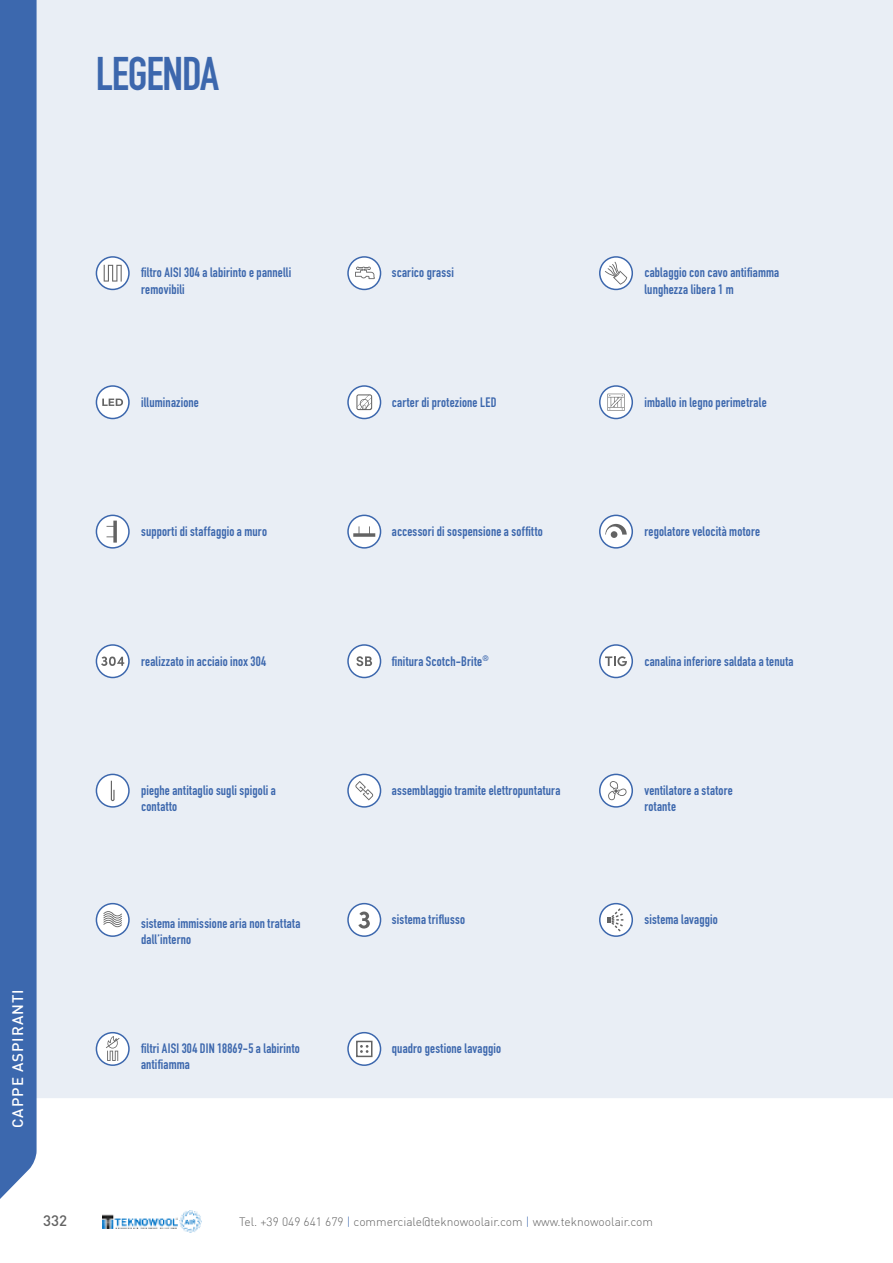
<style>
.page{position:relative;width:893px;height:1263px;background:#fff}
.page>*{position:absolute;margin:0;border:0;box-sizing:border-box;transform-origin:0 0}
.t1{font:700 46.5px "DIN Condensed";letter-spacing:-.025em;color:#3c67ad}
.t2{font:500 15px "DIN";letter-spacing:.065em;color:#fff}
.t3{font:500 15px "DIN Pro";color:#636363}
.t4{font:700 13.5px/16.2px "DIN Condensed";letter-spacing:.015em;color:#3c67ad}
.t5{font:300 12px "DIN";color:#636363}
.s1{color:#3c68ae}
</style>
<div class="page">
<div style="left:37px;top:0;width:856px;height:1098px;background:#e9eef5"></div>
<div style="left:0;top:0;width:37px;height:1199px;background:#3c68ae"></div>
<svg style="left:103px;top:1211px;width:98px;height:22px"></svg>
<img style="left:103px;top:1230px;width:90px;height:3px">
<div style="left:96px;top:386px;width:33px;height:32px;background:#fff;border-radius:50%"></div>
<div style="left:96px;top:385px;width:34px;height:34px;border:2px solid #3c67ad;border-radius:50%"></div>
<svg style="left:102px;top:399px;width:21px;height:7px"></svg>
<svg style="left:600px;top:257px;width:32px;height:32px"></svg>
<div style="left:599px;top:256px;width:34px;height:34px;border:2px solid #3c67ad;border-radius:50%"></div>
<svg style="left:605px;top:262px;width:22px;height:23px"></svg>
<div style="left:348px;top:257px;width:33px;height:32px;background:#fff;border-radius:50%"></div>
<div style="left:347px;top:256px;width:34px;height:34px;border:2px solid #3c67ad;border-radius:50%"></div>
<svg style="left:355px;top:266px;width:20px;height:13px"></svg>
<div style="left:96px;top:645px;width:33px;height:32px;background:#fff;border-radius:50%"></div>
<div style="left:96px;top:644px;width:34px;height:34px;border:2px solid #3c67ad;border-radius:50%"></div>
<svg style="left:101px;top:656px;width:23px;height:10px"></svg>
<svg style="left:96px;top:257px;width:33px;height:32px"></svg>
<div style="left:96px;top:256px;width:34px;height:34px;border:2px solid #3c67ad;border-radius:50%"></div>
<svg style="left:104px;top:265px;width:18px;height:17px"></svg>
<svg style="left:600px;top:903px;width:32px;height:33px"></svg>
<div style="left:599px;top:903px;width:34px;height:34px;border:2px solid #3c67ad;border-radius:50%"></div>
<svg style="left:607px;top:907px;width:17px;height:26px"></svg>
<div style="left:348px;top:904px;width:33px;height:32px;background:#fff;border-radius:50%"></div>
<div style="left:347px;top:903px;width:34px;height:34px;border:2px solid #3c67ad;border-radius:50%"></div>
<svg style="left:358px;top:911px;width:12px;height:18px"></svg>
<div style="left:348px;top:515px;width:33px;height:33px;background:#fff;border-radius:50%"></div>
<div style="left:347px;top:515px;width:34px;height:34px;border:2px solid #3c67ad;border-radius:50%"></div>
<svg style="left:353px;top:526px;width:22px;height:11px"></svg>
<div style="left:96px;top:515px;width:33px;height:33px;background:#fff;border-radius:50%"></div>
<div style="left:96px;top:515px;width:34px;height:34px;border:2px solid #3c67ad;border-radius:50%"></div>
<svg style="left:107px;top:521px;width:10px;height:22px"></svg>
<svg style="left:600px;top:386px;width:32px;height:32px"></svg>
<div style="left:599px;top:385px;width:34px;height:34px;border:2px solid #3c67ad;border-radius:50%"></div>
<svg style="left:607px;top:394px;width:18px;height:17px"></svg>
<svg style="left:348px;top:386px;width:33px;height:32px"></svg>
<div style="left:347px;top:385px;width:34px;height:34px;border:2px solid #3c67ad;border-radius:50%"></div>
<svg style="left:356px;top:394px;width:16px;height:16px"></svg>
<div style="left:96px;top:904px;width:33px;height:32px;background:#fff;border-radius:50%"></div>
<div style="left:96px;top:903px;width:34px;height:34px;border:2px solid #3c67ad;border-radius:50%"></div>
<svg style="left:103px;top:911px;width:19px;height:16px"></svg>
<div style="left:348px;top:645px;width:33px;height:32px;background:#fff;border-radius:50%"></div>
<div style="left:347px;top:644px;width:34px;height:34px;border:2px solid #3c67ad;border-radius:50%"></div>
<svg style="left:356px;top:656px;width:16px;height:10px"></svg>
<div style="left:600px;top:645px;width:32px;height:32px;background:#fff;border-radius:50%"></div>
<div style="left:599px;top:644px;width:34px;height:34px;border:2px solid #3c67ad;border-radius:50%"></div>
<svg style="left:605px;top:656px;width:22px;height:10px"></svg>
<svg style="left:599px;top:774px;width:34px;height:34px"></svg>
<svg style="left:608px;top:781px;width:19px;height:19px"></svg>
<div style="left:96px;top:1033px;width:33px;height:32px;background:#fff;border-radius:50%"></div>
<div style="left:96px;top:1032px;width:34px;height:34px;border:2px solid #3c67ad;border-radius:50%"></div>
<svg style="left:106px;top:1036px;width:14px;height:25px"></svg>
<div style="left:348px;top:774px;width:33px;height:33px;background:#fff;border-radius:50%"></div>
<div style="left:347px;top:774px;width:34px;height:34px;border:2px solid #3c67ad;border-radius:50%"></div>
<svg style="left:355px;top:781px;width:18px;height:19px"></svg>
<div style="left:96px;top:774px;width:33px;height:33px;background:#fff;border-radius:50%"></div>
<div style="left:96px;top:774px;width:34px;height:34px;border:2px solid #3c67ad;border-radius:50%"></div>
<svg style="left:111px;top:781px;width:4px;height:20px"></svg>
<svg style="left:348px;top:1033px;width:33px;height:32px"></svg>
<div style="left:347px;top:1032px;width:34px;height:34px;border:2px solid #3c67ad;border-radius:50%"></div>
<div style="left:356px;top:1041px;width:16px;height:16px;border:2px solid #636363"></div>
<svg style="left:360px;top:1045px;width:8px;height:8px"></svg>
<div style="left:600px;top:515px;width:32px;height:33px;background:#fff;border-radius:50%"></div>
<div style="left:599px;top:515px;width:34px;height:34px;border:2px solid #3c67ad;border-radius:50%"></div>
<svg style="left:605px;top:524px;width:22px;height:11px"></svg>
<div style="left:611px;top:531px;width:6px;height:7px;background:#636363;border-radius:50%"></div>
<h1 class="t1" style="left:96px;top:57px;width:125px">LEGENDA</h1>
<p class="t2" style="left:12px;top:1128px;width:140px;rotate:-90deg">CAPPE ASPIRANTI</p>
<p class="t3" style="left:43px;top:1210px;width:25px">332</p>
<p class="t4" style="left:141px;top:266px;width:152px">filtro AISI 304 a labirinto e pannelli removibili</p>
<p class="t4" style="left:141px;top:396px;width:59px">illuminazione</p>
<p class="t4" style="left:392px;top:266px;width:63px">scarico grassi</p>
<p class="t4" style="left:644px;top:266px;width:136px">cablaggio con cavo antifiamma lunghezza libera 1 m</p>
<p class="t4" style="left:392px;top:396px;width:106px">carter di protezione LED</p>
<p class="t4" style="left:644px;top:396px;width:124px">imballo in legno perimetrale</p>
<p class="t4" style="left:141px;top:525px;width:127px">supporti di staffaggio a muro</p>
<p class="t4" style="left:392px;top:525px;width:152px">accessori di sospensione a soffitto</p>
<p class="t4" style="left:644px;top:525px;width:117px">regolatore velocità motore</p>
<p class="t4" style="left:141px;top:654px;width:127px">realizzato in acciaio inox 304</p>
<p class="t4" style="left:392px;top:654px;width:98px">finitura Scotch-Brite<sup>®</sup></p>
<p class="t4" style="left:644px;top:654px;width:151px">canalina inferiore saldata a tenuta</p>
<p class="t4" style="left:141px;top:784px;width:136px">pieghe antitaglio sugli spigoli a</p>
<p class="t4" style="left:392px;top:784px;width:170px">assemblaggio tramite elettropuntatura</p>
<p class="t4" style="left:141px;top:800px;width:38px">contatto</p>
<p class="t4" style="left:644px;top:784px;width:90px">ventilatore a statore rotante</p>
<p class="t4" style="left:141px;top:917px;width:161px">sistema immissione aria non trattata dall’interno</p>
<p class="t4" style="left:141px;top:1042px;width:160px">filtri AISI 304 DIN 18869-5 a labirinto antifiamma</p>
<p class="t4" style="left:392px;top:913px;width:75px">sistema triflusso</p>
<p class="t4" style="left:644px;top:913px;width:75px">sistema lavaggio</p>
<p class="t4" style="left:392px;top:1042px;width:111px">quadro gestione lavaggio</p>
<p class="t5" style="left:239px;top:1214px;width:416px">Tel. +39 049 641 679 <span class="s1">|</span> commerciale@teknowoolair.com <span class="s1">|</span> www.teknowoolair.com</p>
</div>
